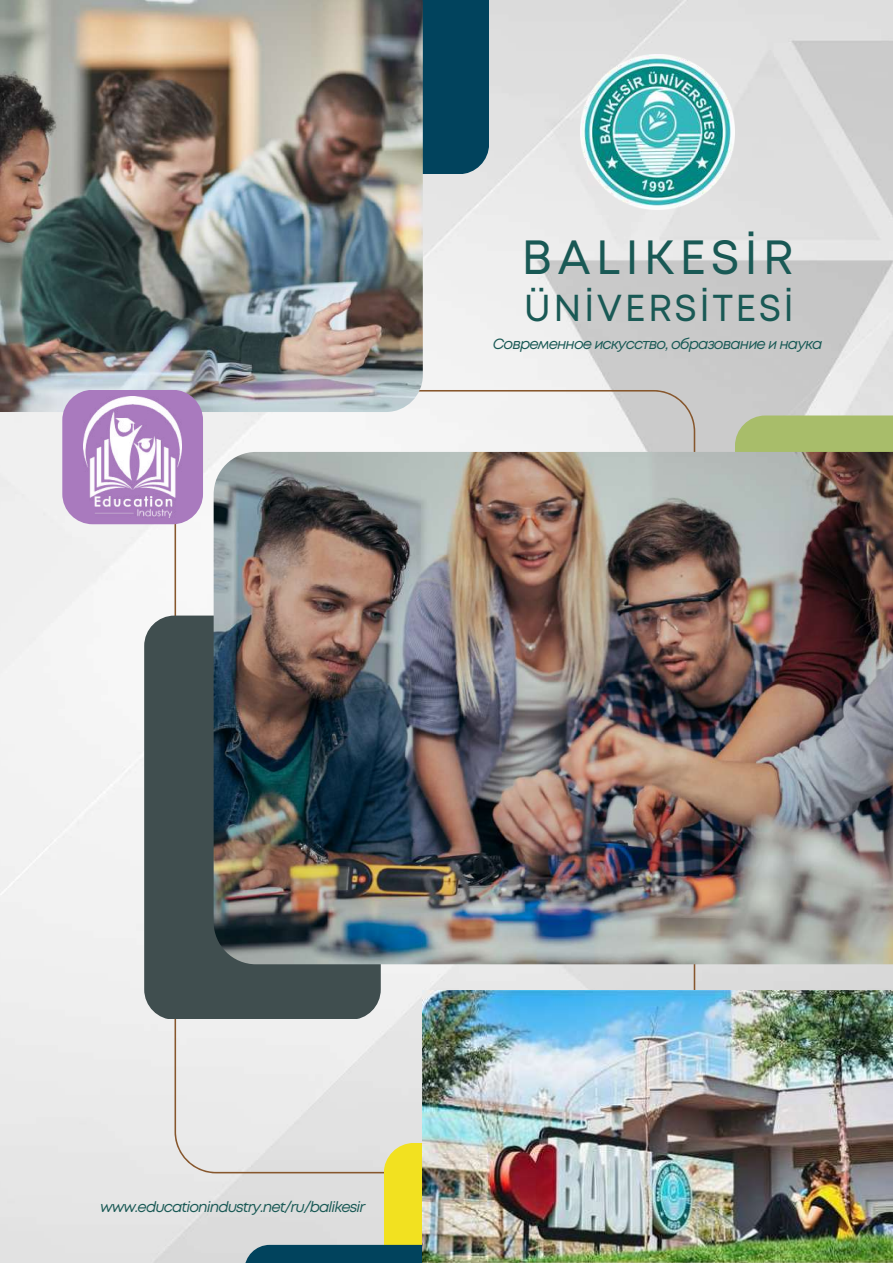
<style>
.page{position:relative;width:893px;height:1264px;background:#fff}
.page>*{position:absolute;margin:0;border:0;box-sizing:border-box;transform-origin:0 0}
.t1{font:48px "Mont";letter-spacing:.105em;color:#195955}
.t2{font:37.5px "Mont";letter-spacing:.065em;color:#195955}
.t3{font:italic 14.85px "Mont";letter-spacing:-.06em;color:#195955}
</style>
<div class="page">
<img style="left:0;top:0;width:892px;height:1262px">
<svg style="left:174px;top:390px;width:521px;height:783px;fill:#ebebeb"></svg>
<div style="left:144px;top:615px;width:237px;height:404px;background:#404e4f;border-radius:30px"></div>
<div style="left:735px;top:415px;width:157px;height:135px;background:#a8bd6a"></div>
<div style="left:0;top:0;width:489px;height:174px;background:#01435d"></div>
<img style="left:0;top:0;width:423px;height:412px">
<img style="left:214px;top:452px;width:678px;height:512px">
<svg style="left:384px;top:1142px;width:39px;height:102px;background:#efdf2e"></svg>
<img style="left:580px;top:55px;width:154px;height:154px">
<div style="left:62px;top:390px;width:141px;height:134px;background:#a97abe;border-radius:30px"></div>
<div style="left:244px;top:1244px;width:245px;height:18px;background:#01435d"></div>
<img style="left:423px;top:990px;width:469px;height:272px">
<img style="left:84px;top:397px;width:97px;height:120px">
<h1 class="t1" style="left:521px;top:239px;width:274px">BALIKESİR</h1>
<h2 class="t2" style="left:524px;top:294px;width:271px">ÜNİVERSİTESİ</h2>
<p class="t3" style="left:493px;top:338px;width:331px">Современное искусство, образование и наука</p>
<p class="t3" style="left:100px;top:1200px;width:266px">www.educationindustry.net/ru/balikesir</p>
</div>
